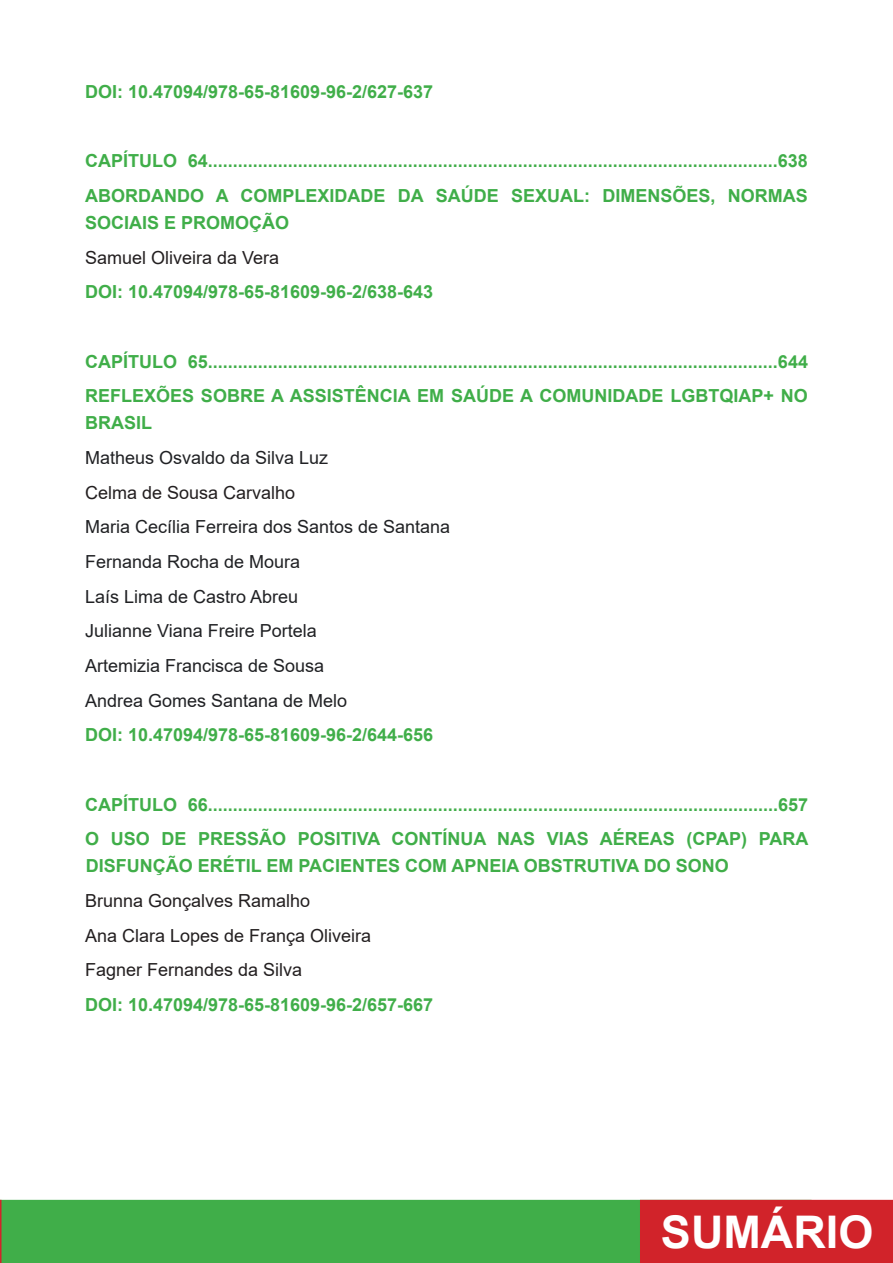
<style>
.page{position:relative;width:893px;height:1263px;background:#fff}
.page>*{position:absolute;margin:0;border:0;box-sizing:border-box;transform-origin:0 0}
.t1{font:700 45px "Arial";color:#fff}
.t2{font:700 18px/27px "Arial";color:#40ae49}
.t3{font:18px "Arial";color:#202124}
.t4{font:18px "Arial";color:#231f20}
</style>
<div class="page">
<div style="left:0;top:1200px;width:812px;height:63px;background:#40ae49"></div>
<svg style="left:0;top:1200px;width:2px;height:63px"></svg>
<div style="left:640px;top:1200px;width:253px;height:63px;background:#d1232a"></div>
<p class="t2" style="left:85px;top:79px;width:350px">DOI: 10.47094/978-65-81609-96-2/627-637</p>
<p class="t2" style="left:85px;top:148px;width:724px">CAPÍTULO 64..................................................................................................................638</p>
<p class="t2" style="left:85px;top:182px;width:724px">ABORDANDO A COMPLEXIDADE DA SAÚDE SEXUAL: DIMENSÕES, NORMAS<br>SOCIAIS E PROMOÇÃO</p>
<p class="t4" style="left:85px;top:245px;width:196px">Samuel Oliveira da Vera</p>
<p class="t2" style="left:85px;top:279px;width:350px">DOI: 10.47094/978-65-81609-96-2/638-643</p>
<p class="t2" style="left:85px;top:348px;width:724px">CAPÍTULO 65..................................................................................................................644</p>
<p class="t2" style="left:85px;top:383px;width:724px">REFLEXÕES SOBRE A ASSISTÊNCIA EM SAÚDE A COMUNIDADE LGBTQIAP+ NO<br>BRASIL</p>
<p class="t3" style="left:85px;top:445px;width:245px">Matheus Osvaldo da Silva Luz</p>
<p class="t4" style="left:85px;top:480px;width:212px">Celma de Sousa Carvalho</p>
<p class="t3" style="left:85px;top:515px;width:367px">Maria Cecília Ferreira dos Santos de Santana</p>
<p class="t3" style="left:85px;top:549px;width:217px">Fernanda Rocha de Moura</p>
<p class="t3" style="left:85px;top:584px;width:215px">Laís Lima de Castro Abreu</p>
<p class="t3" style="left:85px;top:619px;width:233px">Julianne Viana Freire Portela</p>
<p class="t3" style="left:85px;top:653px;width:241px">Artemizia Francisca de Sousa</p>
<p class="t3" style="left:85px;top:688px;width:264px">Andrea Gomes Santana de Melo</p>
<p class="t2" style="left:85px;top:722px;width:350px">DOI: 10.47094/978-65-81609-96-2/644-656</p>
<p class="t2" style="left:85px;top:791px;width:725px">CAPÍTULO 66..................................................................................................................657</p>
<p class="t2" style="left:85px;top:826px;width:725px">O USO DE PRESSÃO POSITIVA CONTÍNUA NAS VIAS AÉREAS (CPAP) PARA<br>DISFUNÇÃO ERÉTIL EM PACIENTES COM APNEIA OBSTRUTIVA DO SONO</p>
<p class="t4" style="left:85px;top:888px;width:227px">Brunna Gonçalves Ramalho</p>
<p class="t4" style="left:85px;top:923px;width:288px">Ana Clara Lopes de França Oliveira</p>
<p class="t4" style="left:85px;top:957px;width:219px">Fagner Fernandes da Silva</p>
<p class="t2" style="left:85px;top:991px;width:350px">DOI: 10.47094/978-65-81609-96-2/657-667</p>
<h1 class="t1" style="left:661px;top:1200px;width:214px">SUMÁRIO</h1>
</div>
